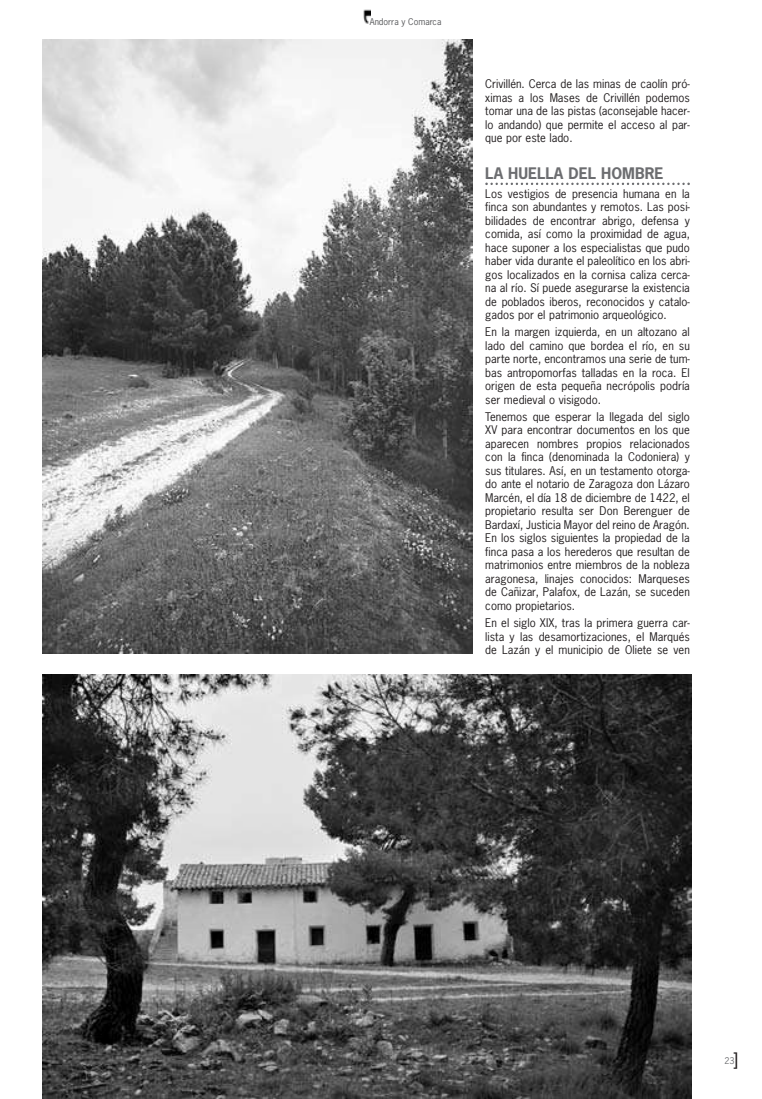
<style>
.page{position:relative;width:762px;height:1099px;background:#fff}
.page>*{position:absolute;margin:0;border:0;box-sizing:border-box;transform-origin:0 0}
.t1{font:700 15px "News Gothic";color:#6c6d70}
.t2{font:11.25px/13.5px "News Gothic";color:#231f20;text-align:justify}
.t3{font:8.75px "News Gothic";color:#57585a}
.t4{font:8.75px "News Gothic";color:#6c6d70}
.s1{font-size:18.75px;color:#231f20}
</style>
<div class="page">
<svg style="left:485px;top:182px;width:205px;height:3px"></svg>
<img style="left:363px;top:9px;width:7px;height:15px">
<img style="left:42px;top:39px;width:431px;height:614px">
<img style="left:42px;top:674px;width:649px;height:424px">
<p class="t3" style="left:370px;top:16px;width:73px">Andorra y Comarca</p>
<p class="t2" style="left:485px;top:77px;width:206px">Crivillén. Cerca de las minas de caolín pró&shy;ximas a los Mases de Crivillén podemos tomar una de las pistas (aconsejable hacer&shy;lo andando) que permite el acceso al par&shy;que por este lado.</p>
<h1 class="t1" style="left:485px;top:163px;width:180px">LA HUELLA DEL HOMBRE</h1>
<p class="t2" style="left:485px;top:186px;width:206px">Los vestigios de presencia humana en la finca son abundantes y remotos. Las posi&shy;bilidades de encontrar abrigo, defensa y comida, así como la proximidad de agua, hace suponer a los especialistas que pudo haber vida durante el paleolítico en los abri&shy;gos localizados en la cornisa caliza cerca&shy;na al río. Sí puede asegurarse la existencia de poblados iberos, reconocidos y catalo&shy;gados por el patrimonio arqueológico.</p>
<p class="t2" style="left:485px;top:325px;width:206px">En la margen izquierda, en un altozano al lado del camino que bordea el río, en su parte norte, encontramos una serie de tum&shy;bas antropomorfas talladas en la roca. El origen de esta pequeña necrópolis podría ser medieval o visigodo.</p>
<p class="t2" style="left:485px;top:409px;width:206px">Tenemos que esperar la llegada del siglo XV para encontrar documentos en los que aparecen nombres propios relacionados con la finca (denominada la Codoniera) y sus titulares. Así, en un testamento otorga&shy;do ante el notario de Zaragoza don Lázaro Marcén, el día 18 de diciembre de 1422, el propietario resulta ser Don Berenguer de Bardaxí, Justicia Mayor del reino de Aragón.<br>En los siglos siguientes la propiedad de la finca pasa a los herederos que resultan de matrimonios entre miembros de la nobleza aragonesa, linajes conocidos: Marqueses de Cañizar, Palafox, de Lazán, se suceden como propietarios.</p>
<p class="t2" style="left:485px;top:615px;width:206px">En el siglo XIX, tras la primera guerra car&shy;lista y las desamortizaciones, el Marqués de Lazán y el municipio de Oliete se ven</p>
<p class="t4" style="left:724px;top:1054px;width:16px"><span class="s1">]</span>2 3</p>
</div>
